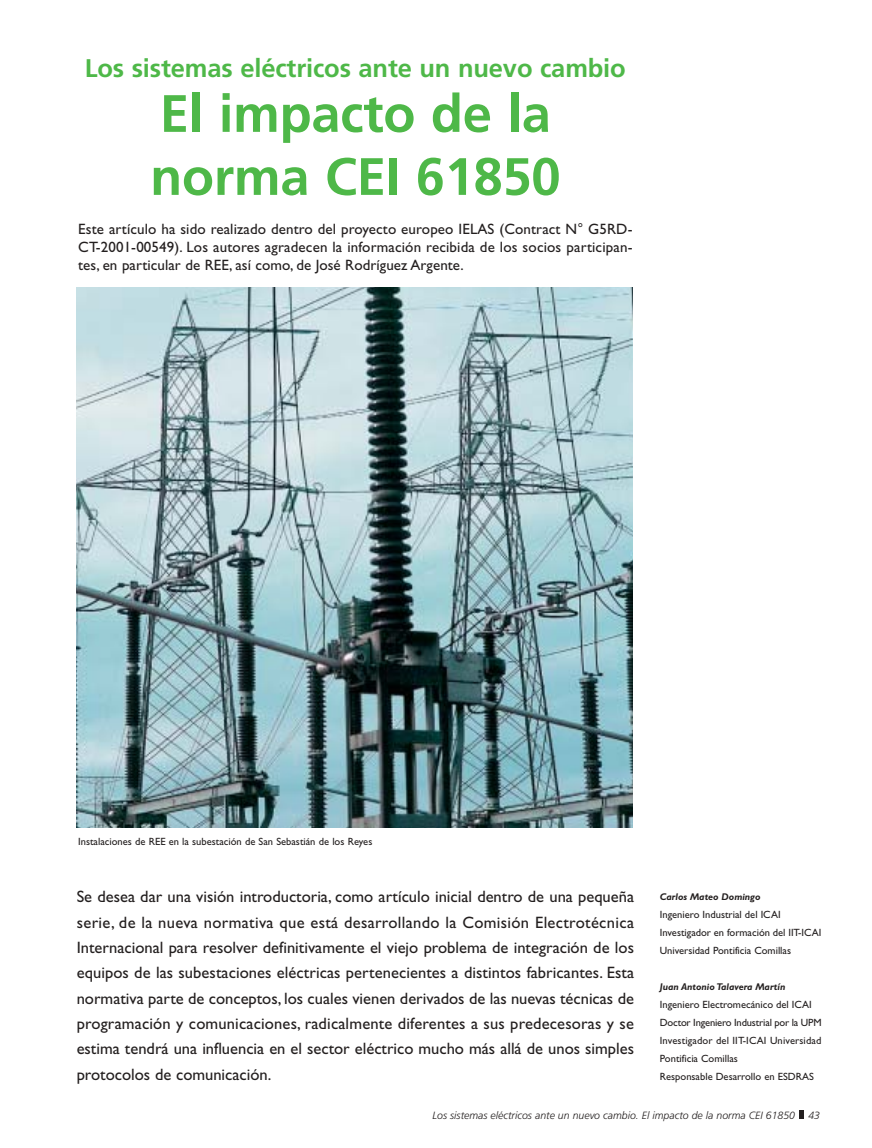
<style>
.page{position:relative;width:872px;height:1148px;background:#fff}
.page>*{position:absolute;margin:0;border:0;box-sizing:border-box;transform-origin:0 0}
.t1{font:700 52.5px/63px "Frutiger";letter-spacing:-.005em;color:#4eb848}
.t2{font:700 25.5px "Frutiger";letter-spacing:-.005em;color:#4eb848}
.t3{font:16.5px/25.3px "Gill Sans";color:#231f1f;text-align:justify}
.t4{font:15px/18px "Gill Sans";letter-spacing:.005em;color:#231f1f;text-align:justify}
.t5{font:10.5px/18px "Gill Sans";color:#231f1f}
.t6{font:italic 300 10.5px "Frutiger";color:#231f1f}
.t7{font:italic 700 9.75px "Gill Sans";color:#231f1f}
</style>
<div class="page">
<svg style="left:799px;top:1110px;width:4px;height:8px"></svg>
<img style="left:77px;top:287px;width:555px;height:540px">
<h2 class="t2" style="left:85px;top:58px;width:542px">Los sistemas eléctricos ante un nuevo cambio</h2>
<h1 class="t1" style="left:150px;top:86px;width:412px">El impacto de la norma CEI 61850</h1>
<p class="t4" style="left:78px;top:222px;width:556px">Este artículo ha sido realizado dentro del proyecto europeo IELAS (Contract N° G5RD-CT-2001-00549). Los autores agradecen la información recibida de los socios participan&shy;tes, en particular de REE, así como, de José Rodríguez Argente.</p>
<p class="t5" style="left:78px;top:834px;width:295px">Instalaciones de REE en la subestación de San Sebastián de los Reyes</p>
<p class="t3" style="left:77px;top:885px;width:559px">Se desea dar una visión introductoria, como artículo inicial dentro de una pequeña serie, de la nueva normativa que está desarrollando la Comisión Electrotécnica Internacional para resolver definitivamente el viejo problema de integración de los equipos de las subestaciones eléctricas pertenecientes a distintos fabricantes. Esta normativa parte de conceptos, los cuales vienen derivados de las nuevas técnicas de programación y comunicaciones, radicalmente diferentes a sus predecesoras y se estima tendrá una influencia en el sector eléctrico mucho más allá de unos simples protocolos de comunicación.</p>
<p class="t7" style="left:659px;top:893px;width:102px">Carlos Mateo Domingo</p>
<p class="t5" style="left:659px;top:906px;width:163px">Ingeniero Industrial del ICAI<br>Investigador en formación del IIT-ICAI<br>Universidad Pontificia Comillas</p>
<p class="t7" style="left:659px;top:983px;width:127px">Juan Antonio Talavera Martín</p>
<p class="t5" style="left:659px;top:996px;width:163px">Ingeniero Electromecánico del ICAI Doctor Ingeniero Industrial por la UPM Investigador del IIT-ICAI Universidad Pontificia Comillas<br>Responsable Desarrollo en ESDRAS</p>
<p class="t6" style="left:432px;top:1110px;width:364px">Los sistemas eléctricos ante un nuevo cambio. El impacto de la norma CEI 61850</p>
<p class="t6" style="left:808px;top:1110px;width:13px">43</p>
</div>
